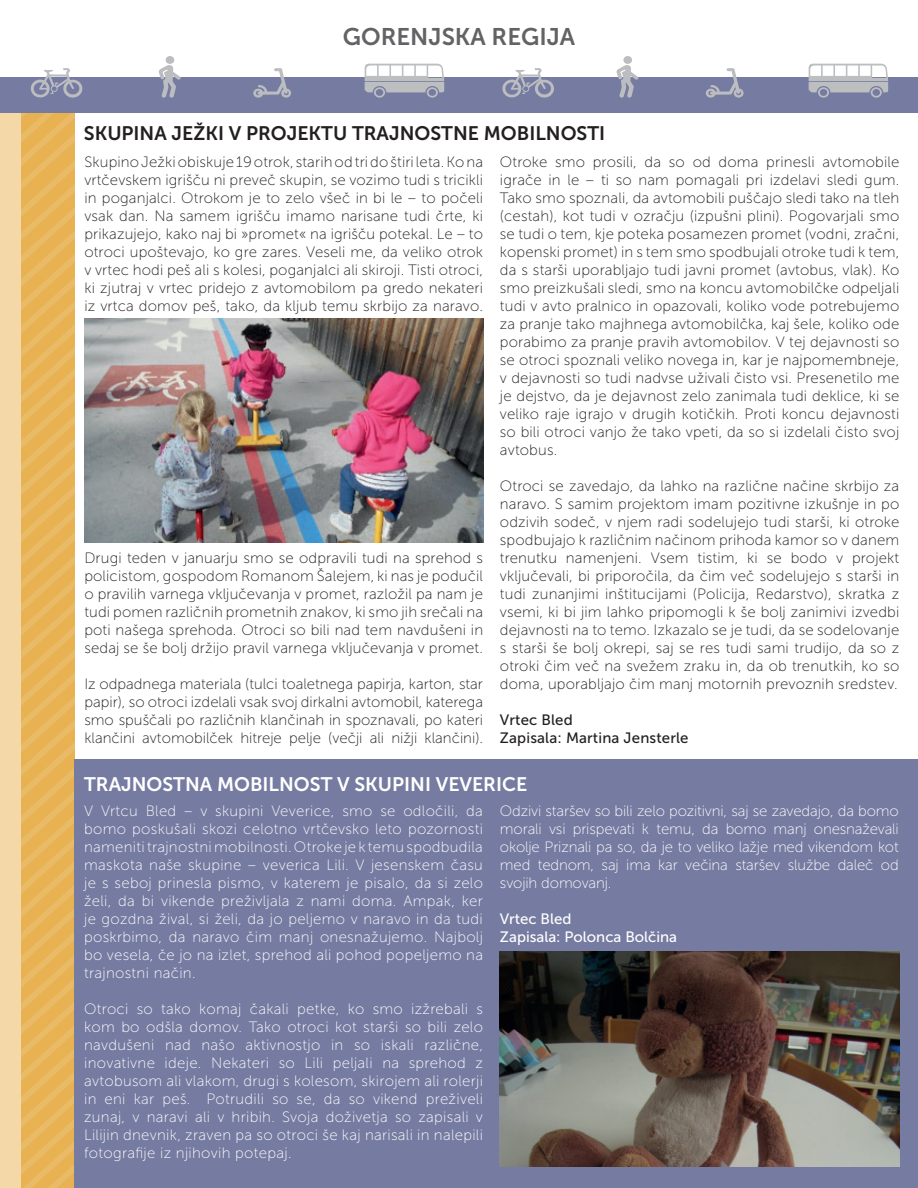
<style>
.page{position:relative;width:918px;height:1188px;background:#fff}
.page>*{position:absolute;margin:0;border:0;box-sizing:border-box;transform-origin:0 0}
.t1{font:24px "Museo Sans 700";color:#636366}
.t2{font:19.5px "Museo Sans 700";color:#231f20}
.t3{font:19.5px "Museo Sans 700";color:#fff}
.t4{font:15px/18px "Museo Sans 100";letter-spacing:.01em;color:#231f20;text-align:justify}
.t5{font:15px/18px "Museo Sans 100";letter-spacing:.02em;color:#fff;text-align:justify}
.t6{font:15px/18px "Museo Sans 500";letter-spacing:.01em;color:#231f20}
.t7{font:15px/18px "Museo Sans 500";color:#fff}
</style>
<div class="page">
<div style="left:0;top:78px;width:21px;height:1110px;background:#f5d8a8"></div>
<div style="left:0;top:78px;width:918px;height:35px;background:#767ba1"></div>
<svg style="left:501px;top:68px;width:54px;height:30px"></svg>
<svg style="left:616px;top:56px;width:22px;height:42px"></svg>
<svg style="left:706px;top:68px;width:38px;height:30px"></svg>
<svg style="left:808px;top:63px;width:81px;height:35px"></svg>
<svg style="left:10px;top:68px;width:92px;height:1120px"></svg>
<svg style="left:158px;top:56px;width:23px;height:42px"></svg>
<svg style="left:253px;top:68px;width:38px;height:30px"></svg>
<svg style="left:364px;top:63px;width:81px;height:35px"></svg>
<img style="left:84px;top:319px;width:399px;height:224px">
<div style="left:75px;top:760px;width:843px;height:428px;background:#767ba1"></div>
<img style="left:500px;top:952px;width:399px;height:215px">
<h1 class="t1" style="left:343px;top:23px;width:234px">GORENJSKA REGIJA</h1>
<h2 class="t2" style="left:84px;top:122px;width:523px">SKUPINA JEŽKI V PROJEKTU TRAJNOSTNE MOBILNOSTI</h2>
<p class="t4" style="left:500px;top:153px;width:401px">Otroke smo prosili, da so od doma prinesli avtomobile igrače in le – ti so nam pomagali pri izdelavi sledi gum.<br>Tako smo spoznali, da avtomobili puščajo sledi tako na tleh (cestah), kot tudi v ozračju (izpušni plini). Pogovarjali smo se tudi o tem, kje poteka posamezen promet (vodni, zračni, kopenski promet) in s tem smo spodbujali otroke tudi k tem, da s starši uporabljajo tudi javni promet (avtobus, vlak). Ko smo preizkušali sledi, smo na koncu avtomobilčke odpeljali tudi v avto pralnico in opazovali, koliko vode potrebujemo za pranje tako majhnega avtomobilčka, kaj šele, koliko ode porabimo za pranje pravih avtomobilov. V tej dejavnosti so se otroci spoznali veliko novega in, kar je najpomembneje, v dejavnosti so tudi nadvse uživali čisto vsi. Presenetilo me je dejstvo, da je dejavnost zelo zanimala tudi deklice, ki se veliko raje igrajo v drugih kotičkih. Proti koncu dejavnosti so bili otroci vanjo že tako vpeti, da so si izdelali čisto svoj avtobus.</p>
<p class="t4" style="left:500px;top:477px;width:401px">Otroci se zavedajo, da lahko na različne načine skrbijo za naravo. S samim projektom imam pozitivne izkušnje in po odzivih sodeč, v njem radi sodelujejo tudi starši, ki otroke spodbujajo k različnim načinom prihoda kamor so v danem trenutku namenjeni. Vsem tistim, ki se bodo v projekt vključevali, bi priporočila, da čim več sodelujejo s starši in tudi zunanjimi inštitucijami (Policija, Redarstvo), skratka z vsemi, ki bi jim lahko pripomogli k še bolj zanimivi izvedbi dejavnosti na to temo. Izkazalo se je tudi, da se sodelovanje s starši še bolj okrepi, saj se res tudi sami trudijo, da so z otroki čim več na svežem zraku in, da ob trenutkih, ko so doma, uporabljajo čim manj motornih prevoznih sredstev.</p>
<p class="t6" style="left:500px;top:710px;width:190px">Vrtec Bled<br>Zapisala: Martina Jensterle</p>
<p class="t4" style="left:84px;top:153px;width:400px">Skupino Ježki obiskuje 19 otrok, starih od tri do štiri leta. Ko na vrtčevskem igrišču ni preveč skupin, se vozimo tudi s tricikli in poganjalci. Otrokom je to zelo všeč in bi le – to počeli vsak dan. Na samem igrišču imamo narisane tudi črte, ki prikazujejo, kako naj bi »promet« na igrišču potekal. Le – to otroci upoštevajo, ko gre zares. Veseli me, da veliko otrok v vrtec hodi peš ali s kolesi, poganjalci ali skiroji. Tisti otroci, ki zjutraj v vrtec pridejo z avtomobilom pa gredo nekateri iz vrtca domov peš, tako, da kljub temu skrbijo za naravo.</p>
<p class="t4" style="left:84px;top:549px;width:400px">Drugi teden v januarju smo se odpravili tudi na sprehod s policistom, gospodom Romanom Šalejem, ki nas je podučil o pravilih varnega vključevanja v promet, razložil pa nam je tudi pomen različnih prometnih znakov, ki smo jih srečali na poti našega sprehoda. Otroci so bili nad tem navdušeni in sedaj se še bolj držijo pravil varnega vključevanja v promet.</p>
<p class="t4" style="left:84px;top:675px;width:400px">Iz odpadnega materiala (tulci toaletnega papirja, karton, star papir), so otroci izdelali vsak svoj dirkalni avtomobil, katerega smo spuščali po različnih klančinah in spoznavali, po kateri klančini avtomobilček hitreje pelje (večji ali nižji klančini).</p>
<h2 class="t3" style="left:84px;top:773px;width:445px">TRAJNOSTNA MOBILNOST V SKUPINI VEVERICE</h2>
<p class="t5" style="left:84px;top:802px;width:400px">V Vrtcu Bled – v skupini Veverice, smo se odločili, da bomo poskušali skozi celotno vrtčevsko leto pozornosti nameniti trajnostni mobilnosti. Otroke je k temu spodbudila maskota naše skupine – veverica Lili. V jesenskem času je s seboj prinesla pismo, v katerem je pisalo, da si zelo želi, da bi vikende preživljala z nami doma. Ampak, ker je gozdna žival, si želi, da jo peljemo v naravo in da tudi poskrbimo, da naravo čim manj onesnažujemo. Najbolj bo vesela, če jo na izlet, sprehod ali pohod popeljemo na trajnostni način.</p>
<p class="t5" style="left:84px;top:1000px;width:400px">Otroci so tako komaj čakali petke, ko smo izžrebali s kom bo odšla domov. Tako otroci kot starši so bili zelo navdušeni nad našo aktivnostjo in so iskali različne, inovativne ideje. Nekateri so Lili peljali na sprehod z avtobusom ali vlakom, drugi s kolesom, skirojem ali rolerji in eni kar peš. Potrudili so se, da so vikend preživeli zunaj, v naravi ali v hribih. Svoja doživetja so zapisali v Lilijin dnevnik, zraven pa so otroci še kaj narisali in nalepili fotografije iz njihovih potepaj.</p>
<p class="t5" style="left:500px;top:802px;width:400px">Odzivi staršev so bili zelo pozitivni, saj se zavedajo, da bomo morali vsi prispevati k temu, da bomo manj onesnaževali okolje Priznali pa so, da je to veliko lažje med vikendom kot med tednom, saj ima kar večina staršev službe daleč od svojih domovanj.</p>
<p class="t7" style="left:500px;top:910px;width:179px">Vrtec Bled<br>Zapisala: Polonca Bolčina</p>
</div>
